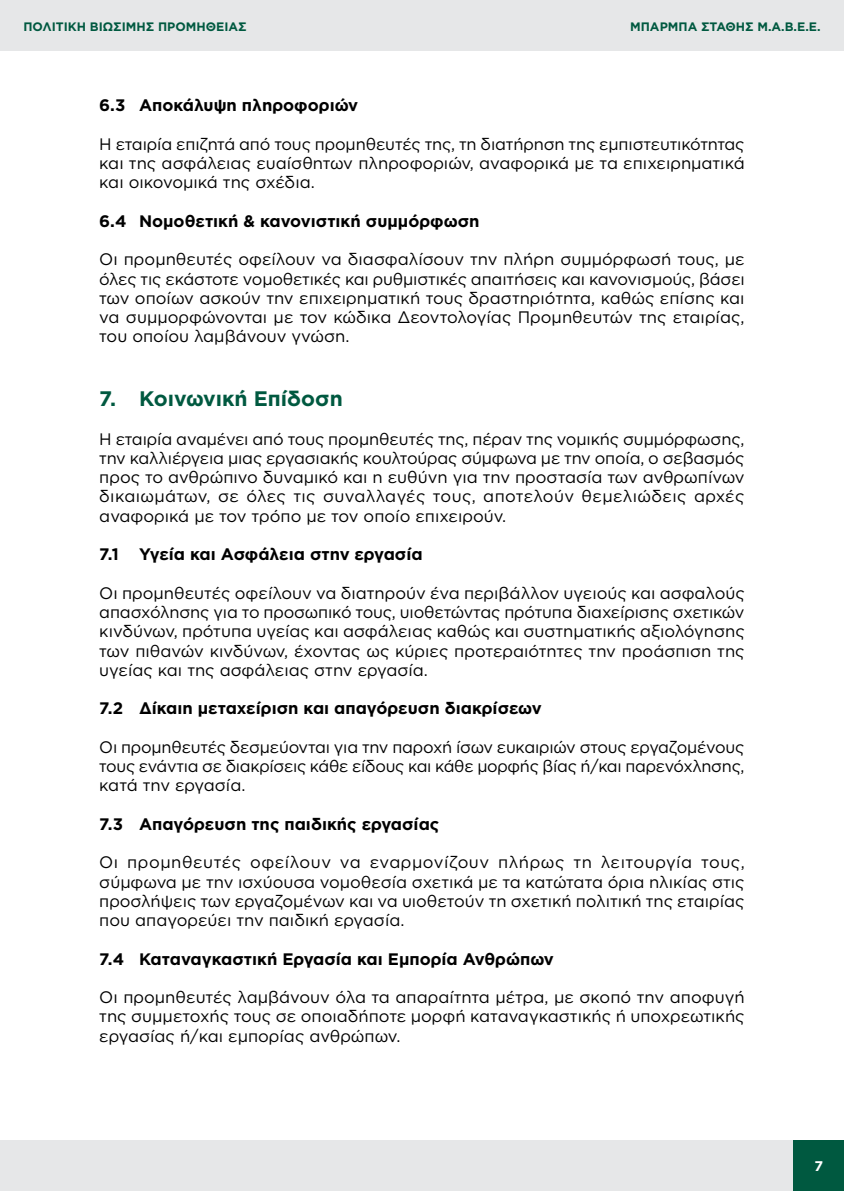
<style>
.page{position:relative;width:844px;height:1191px;background:#fff}
.page>*{position:absolute;margin:0;border:0;box-sizing:border-box;transform-origin:0 0}
.t1{font:700 21px "Gotham Greek";color:#005940}
.t2{font:16.62px/19.2px "Gotham Greek";color:#000;text-align:justify}
.t3{font:700 16.62px "Gotham Greek";color:#000}
.t4{font:700 14px "Gotham Greek";color:#fff}
.t5{font:700 12.25px "Gotham Greek";color:#005940}
</style>
<div class="page">
<div style="left:0;top:0;width:843px;height:50px;background:#e6e7e8"></div>
<div style="left:0;top:1140px;width:843px;height:51px;background:#e6e7e8"></div>
<div style="left:793px;top:1140px;width:50px;height:51px;background:#005940"></div>
<p class="t5" style="left:23px;top:19px;width:225px">ΠΟΛΙΤΙΚΗ ΒΙΩΣΙΜΗΣ ΠΡΟΜΗΘΕΙΑΣ</p>
<p class="t5" style="left:630px;top:19px;width:192px">ΜΠΆΡΜΠΑ ΣΤΆΘΗΣ Μ.Α.Β.Ε.Ε.</p>
<p class="t3" style="left:99px;top:96px;width:260px">6.3 Αποκάλυψη πληροφοριών</p>
<p class="t2" style="left:99px;top:134px;width:646px">Η εταιρία επιζητά από τους προμηθευτές της, τη διατήρηση της εμπιστευτικότητας και της ασφάλειας ευαίσθητων πληροφοριών, αναφορικά με τα επιχειρηματικά και οικονομικά της σχέδια.</p>
<p class="t3" style="left:99px;top:211px;width:382px">6.4 Νομοθετική &amp; κανονιστική συμμόρφωση</p>
<p class="t2" style="left:99px;top:250px;width:647px">Οι προμηθευτές οφείλουν να διασφαλίσουν την πλήρη συμμόρφωσή τους, με όλες τις εκάστοτε νομοθετικές και ρυθμιστικές απαιτήσεις και κανονισμούς, βάσει των οποίων ασκούν την επιχειρηματική τους δραστηριότητα, καθώς επίσης και να συμμορφώνονται με τον κώδικα Δεοντολογίας Προμηθευτών της εταιρίας, του οποίου λαμβάνουν γνώση.</p>
<p class="t1" style="left:99px;top:386px;width:245px">7. Κοινωνική Επίδοση</p>
<p class="t2" style="left:99px;top:429px;width:646px">H εταιρία αναμένει από τους προμηθευτές της, πέραν της νομικής συμμόρφωσης, την καλλιέργεια μιας εργασιακής κουλτούρας σύμφωνα με την οποία, ο σεβασμός προς το ανθρώπινο δυναμικό και η ευθύνη για την προστασία των ανθρωπίνων δικαιωμάτων, σε όλες τις συναλλαγές τους, αποτελούν θεμελιώδεις αρχές αναφορικά με τον τρόπο με τον οποίο επιχειρούν.</p>
<p class="t3" style="left:99px;top:545px;width:325px">7.1 Υγεία και Ασφάλεια στην εργασία</p>
<p class="t2" style="left:99px;top:583px;width:647px">Οι προμηθευτές οφείλουν να διατηρούν ένα περιβάλλον υγειούς και ασφαλούς απασχόλησης για το προσωπικό τους, υιοθετώντας πρότυπα διαχείρισης σχετικών κινδύνων, πρότυπα υγείας και ασφάλειας καθώς και συστηματικής αξιολόγησης των πιθανών κινδύνων, έχοντας ως κύριες προτεραιότητες την προάσπιση της υγείας και της ασφάλειας στην εργασία.</p>
<p class="t3" style="left:99px;top:699px;width:444px">7.2 Δίκαιη μεταχείριση και απαγόρευση διακρίσεων</p>
<p class="t2" style="left:99px;top:737px;width:646px">Οι προμηθευτές δεσμεύονται για την παροχή ίσων ευκαιριών στους εργαζομένους τους ενάντια σε διακρίσεις κάθε είδους και κάθε μορφής βίας ή/και παρενόχλησης, κατά την εργασία.</p>
<p class="t3" style="left:99px;top:814px;width:341px">7.3 Απαγόρευση της παιδικής εργασίας</p>
<p class="t2" style="left:99px;top:852px;width:646px">Οι προμηθευτές οφείλουν να εναρμονίζουν πλήρως τη λειτουργία τους, σύμφωνα με την ισχύουσα νομοθεσία σχετικά με τα κατώτατα όρια ηλικίας στις προσλήψεις των εργαζομένων και να υιοθετούν τη σχετική πολιτική της εταιρίας που απαγορεύει την παιδική εργασία.</p>
<p class="t3" style="left:99px;top:949px;width:456px">7.4 Καταναγκαστική Εργασία και Εμπορία Ανθρώπων</p>
<p class="t2" style="left:99px;top:987px;width:646px">Οι προμηθευτές λαμβάνουν όλα τα απαραίτητα μέτρα, με σκοπό την αποφυγή της συμμετοχής τους σε οποιαδήποτε μορφή καταναγκαστικής ή υποχρεωτικής εργασίας ή/και εμπορίας ανθρώπων.</p>
<p class="t4" style="left:814px;top:1157px;width:10px">7</p>
</div>
